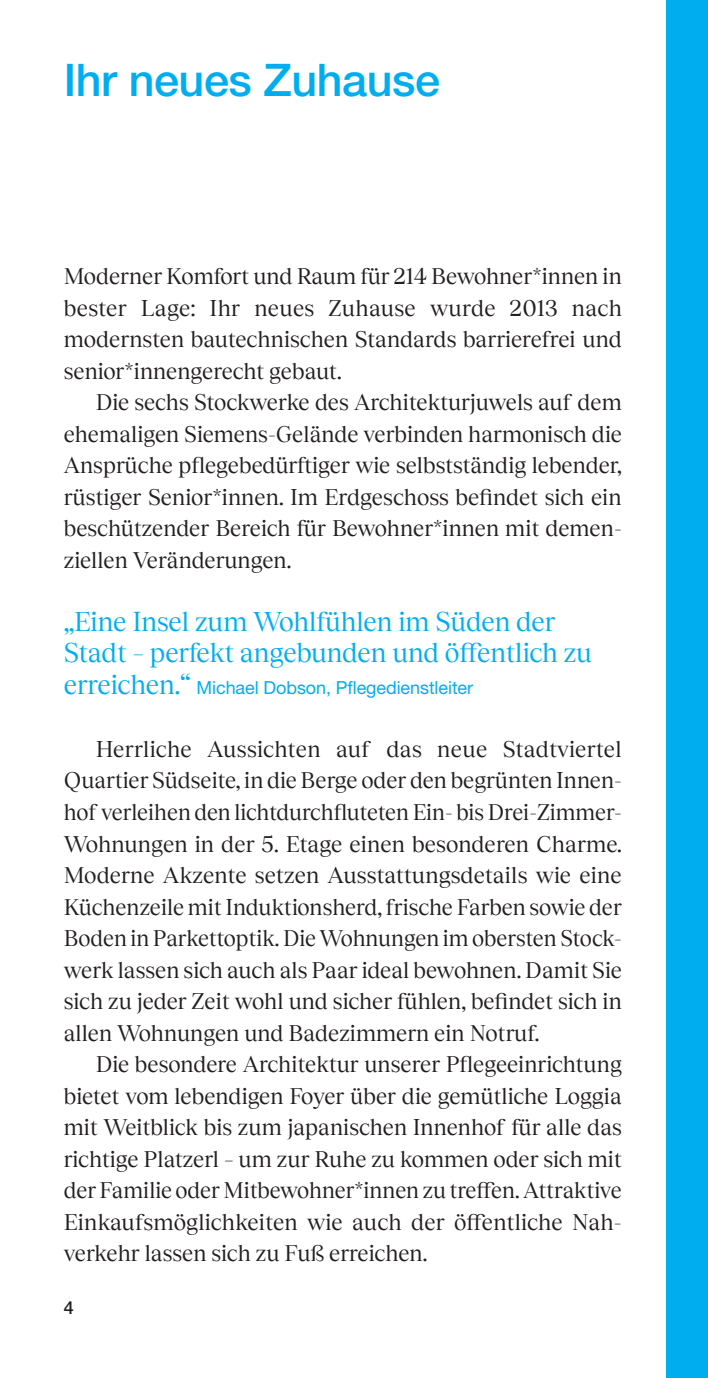
<style>
.page{position:relative;width:708px;height:1378px;background:#fff}
.page>*{position:absolute;margin:0;border:0;box-sizing:border-box;transform-origin:0 0}
.t1{font:500 45px "Helvetica Neue LT Pro";letter-spacing:-.01em;color:#00aeef}
.t2{font:27px/31.5px "Tobias";letter-spacing:-.01em;color:#00aeef}
.t3{font:22.5px/31.5px "Tobias";color:#231f20;text-align:justify}
.t4{font:18px "Helvetica Neue LT Pro";letter-spacing:-.005em;color:#00aeef}
.t5{font:500 18px "Helvetica Neue LT Pro";color:#231f20}
.s1{font-family:"Tobias";font-size:27px}
</style>
<div class="page">
<div style="left:666px;top:0;width:42px;height:1378px;background:#00aeef"></div>
<h1 class="t1" style="left:64px;top:53px;width:378px">Ihr neues Zuhause</h1>
<p class="t3" style="left:64px;top:259px;width:560px">Moderner Komfort und Raum für 214 Bewohner*innen in bester Lage: Ihr neues Zuhause wurde 2013 nach modernsten bautechnischen Standards barrierefrei und senior*innengerecht gebaut.</p>
<p class="t3" style="left:64px;top:385px;width:560px;text-indent:32px">Die sechs Stockwerke des Architekturjuwels auf dem ehemaligen Siemens-Gelände verbinden harmonisch die Ansprüche pflegebedürftiger wie selbstständig lebender, rüstiger Senior*innen. Im Erdgeschoss befindet sich ein beschützender Bereich für Bewohner*innen mit demen&shy;ziellen Veränderungen.</p>
<p class="t2" style="left:64px;top:603px;width:530px">„Eine Insel zum Wohlfühlen im Süden der<br>Stadt – perfekt angebunden und öffentlich zu</p>
<p class="t4" style="left:64px;top:677px;width:411px"><span class="s1">erreichen.“</span> Michael Dobson, Pflegedienstleiter</p>
<p class="t3" style="left:64px;top:731px;width:560px;text-indent:32px">Herrliche Aussichten auf das neue Stadtviertel Quartier Südseite, in die Berge oder den begrünten Innen&shy;hof verleihen den lichtdurchfluteten Ein- bis Drei-Zimmer-Wohnungen in der 5. Etage einen besonderen Charme.<br>Moderne Akzente setzen Ausstattungsdetails wie eine Küchenzeile mit Induktionsherd, frische Farben sowie der Boden in Parkettoptik. Die Wohnungen im obersten Stock&shy;werk lassen sich auch als Paar ideal bewohnen. Damit Sie sich zu jeder Zeit wohl und sicher fühlen, befindet sich in allen Wohnungen und Badezimmern ein Notruf.</p>
<p class="t3" style="left:64px;top:1046px;width:560px;text-indent:32px">Die besondere Architektur unserer Pflegeeinrichtung bietet vom lebendigen Foyer über die gemütliche Loggia mit Weitblick bis zum japanischen Innenhof für alle das richtige Platzerl – um zur Ruhe zu kommen oder sich mit der Familie oder Mitbewohner*innen zu treffen. Attraktive Einkaufsmöglichkeiten wie auch der öffentliche Nah&shy;verkehr lassen sich zu Fuß erreichen.</p>
<p class="t5" style="left:64px;top:1297px;width:12px">4</p>
</div>
